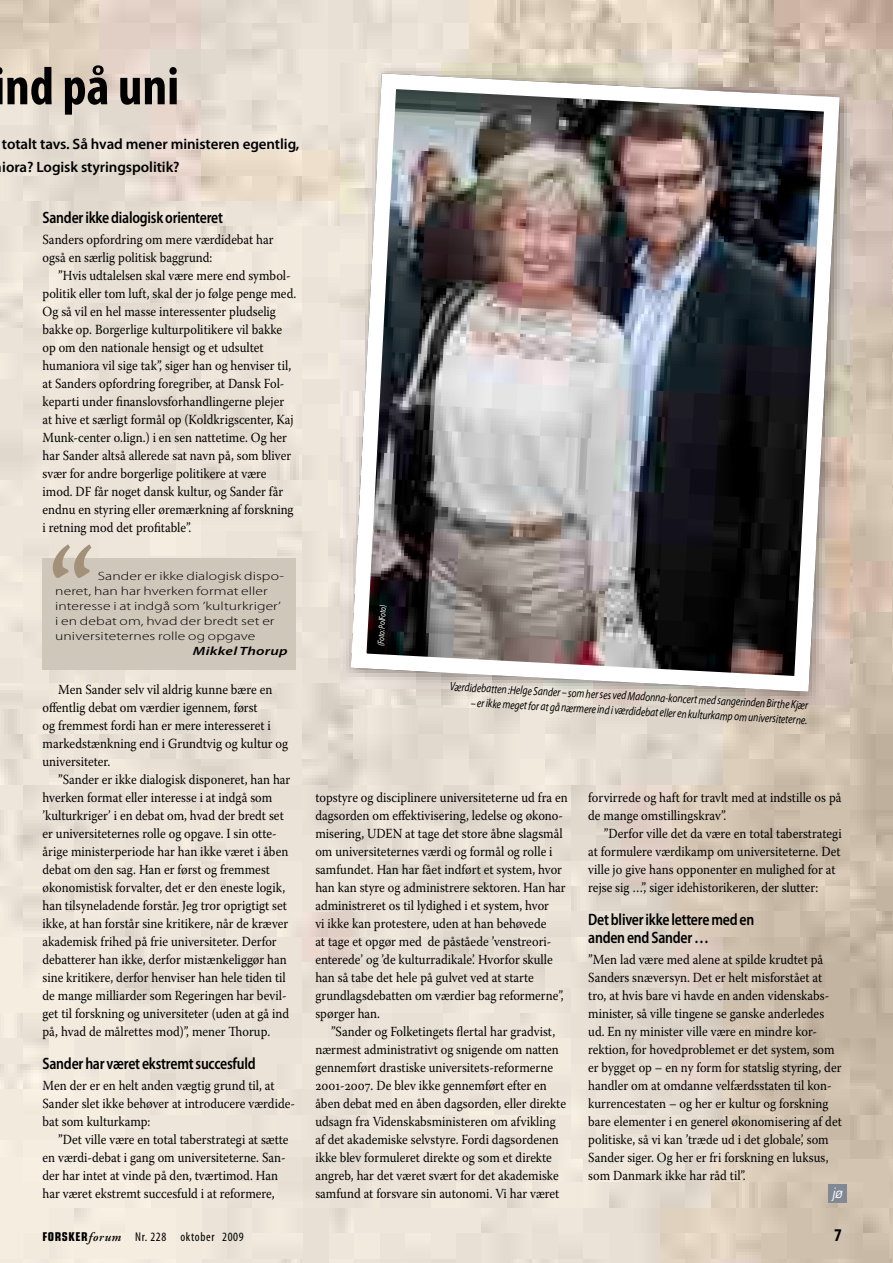
<style>
.page{position:relative;width:893px;height:1263px;background:#fff}
.page>*{position:absolute;margin:0;border:0;box-sizing:border-box;transform-origin:0 0}
.t1{font:700 condensed 54px "Myriad Pro";color:#000}
.t2{font:700 condensed 18px "Myriad Pro";color:#000}
.t3{font:600 semi-condensed 16.5px/18px "Myriad Pro";letter-spacing:-.015em;color:#000;scale:.9 1}
.t4{font:600 15px/22.5px "Myriad Pro";letter-spacing:-.005em;color:#000}
.t5{font:13.8px/18px "Warnock Pro";color:#000;scale:.9 1}
.t6{font:italic 13.8px "Eurostile LT Std";color:#fff;scale:.9 1}
.t7{font:condensed 12.75px "Myriad Pro";letter-spacing:.05em;color:#000}
.t8{font:italic 12px "Myriad Pro";color:#000;scale:.8 1}
.t9{font:300 12px/15px "Myriad Pro";letter-spacing:.005em;color:#000;scale:1.3 1}
.t10{font:italic 600 12px "Myriad Pro";letter-spacing:.015em;color:#000;scale:1.3 1}
.t11{font:italic 9px "Myriad Pro";color:#fff;scale:.8 1}
.s1{font-family:"Eurostile LT Std";font-weight:700;font-size:12.15px}
.s2{font-family:"Adobe Garamond Pro";font-weight:600;font-style:italic;font-stretch:normal}
</style>
<div class="page">
<img style="left:0;top:0;width:367px;height:1157px">
<img style="left:367px;top:0;width:526px;height:104px">
<img style="left:367px;top:685px;width:526px;height:474px">
<img style="left:853px;top:104px;width:40px;height:581px">
<img style="left:341px;top:63px;width:512px;height:642px">
<img style="left:351px;top:73px;width:489px;height:619px">
<div style="left:828px;top:1184px;width:18px;height:18px;background:#818995"></div>
<div style="left:43px;top:558px;width:253px;height:111px;background:#d0c7bb"></div>
<svg style="left:53px;top:544px;width:38px;height:34px"></svg>
<h1 class="t1" style="left:5px;top:53px;width:176px">nd på uni</h1>
<p class="t4" style="left:2px;top:133px;width:299px">totalt tavs. Så hvad mener ministeren egentlig, iora? Logisk styringspolitik?</p>
<p class="t3" style="left:43px;top:208px;width:202px">Sander ikke dialogisk orienteret</p>
<p class="t5" style="left:43px;top:230px;width:258px">Sanders opfordring om mere værdidebat har også en særlig politisk baggrund:</p>
<p class="t5" style="left:43px;top:266px;width:283px;text-indent:16px">”Hvis udtalelsen skal være mere end symbol&shy;politik eller tom luft, skal der jo følge penge med.<br>Og så vil en hel masse interessenter pludselig bakke op. Borgerlige kulturpolitikere vil bakke op om den nationale hensigt og et udsultet humaniora vil sige tak”, siger han og henviser til, at Sanders opfordring foregriber, at Dansk Fol&shy;keparti under finanslovsforhandlingerne plejer at hive et særligt formål op (Koldkrigscenter, Kaj Munk-center o.lign.) i en sen nattetime. Og her har Sander altså allerede sat navn på, som bliver svær for andre borgerlige politikere at være imod. DF får noget dansk kultur, og Sander får endnu en styring eller øremærkning af forskning i retning mod det profitable”.</p>
<p class="t9" style="left:55px;top:568px;width:178px;text-indent:43px">Sander er ikke dialogisk dispo&shy;neret, han har hverken format eller interesse i at indgå som ’kulturkriger’ i en debat om, hvad der bredt set er universiteternes rolle og opgave</p>
<p class="t10" style="left:193px;top:643px;width:74px">Mikkel Thorup</p>
<p class="t5" style="left:43px;top:680px;width:274px;text-indent:16px">Men Sander selv vil aldrig kunne bære en offentlig debat om værdier igennem, først<br>og fremmest fordi han er mere interesseret i markedstænkning end i Grundtvig og kultur og universiteter.</p>
<p class="t5" style="left:43px;top:770px;width:277px;text-indent:16px">”Sander er ikke dialogisk disponeret, han har hverken format eller interesse i at indgå som ’kulturkriger’ i en debat om, hvad der bredt set er universiteternes rolle og opgave. I sin otte&shy;årige ministerperiode har han ikke været i åben debat om den sag. Han er først og fremmest økonomistisk forvalter, det er den eneste logik, han tilsyneladende forstår. Jeg tror oprigtigt set ikke, at han forstår sine kritikere, når de kræver akademisk frihed på frie universiteter. Derfor debatterer han ikke, derfor mistænkeliggør han sine kritikere, derfor henviser han hele tiden til de mange milliarder som Regeringen har bevil&shy;get til forskning og universiteter (uden at gå ind på, hvad de målrettes mod)”, mener Thorup.</p>
<p class="t3" style="left:43px;top:1054px;width:238px">Sander har været ekstremt succesfuld</p>
<p class="t5" style="left:43px;top:1076px;width:282px">Men der er en helt anden vægtig grund til, at<br>Sander slet ikke behøver at introducere værdide&shy;bat som kulturkamp:</p>
<p class="t5" style="left:43px;top:1130px;width:275px;text-indent:16px">”Det ville være en total taberstrategi at sætte en værdi-debat i gang om universiteterne. San&shy;der har intet at vinde på den, tværtimod. Han har været ekstremt succesfuld i at reformere,</p>
<p class="t11" style="left:375px;top:646px;width:53px;rotate:-87deg">(Foto: PolFoto)</p>
<p class="t8" style="left:450px;top:679px;width:450px;rotate:3deg">Værdidebatten :Helge Sander – som her ses ved Madonna-koncert med sangerinden Birthe Kjær</p>
<p class="t8" style="left:471px;top:695px;width:422px;rotate:3deg">– er ikke meget for at gå nærmere ind i værdidebat eller en kulturkamp om universiteterne.</p>
<p class="t5" style="left:315px;top:788px;width:282px">topstyre og disciplinere universiteterne ud fra en dagsorden om effektivisering, ledelse og økono&shy;misering, UDEN at tage det store åbne slagsmål om universiteternes værdi og formål og rolle i samfundet. Han har fået indført et system, hvor han kan styre og administrere sektoren. Han har administreret os til lydighed i et system, hvor<br>vi ikke kan protestere, uden at han behøvede<br>at tage et opgør med de påståede ’venstreori&shy;enterede’ og ’de kulturradikale’. Hvorfor skulle han så tabe det hele på gulvet ved at starte grundlagsdebatten om værdier bag reformerne”, spørger han.</p>
<p class="t5" style="left:315px;top:1022px;width:280px;text-indent:16px">”Sander og Folketingets flertal har gradvist, nærmest administrativt og snigende om natten gennemført drastiske universitets-reformerne 2001-2007. De blev ikke gennemført efter en åben debat med en åben dagsorden, eller direkte udsagn fra Videnskabsministeren om afvikling af det akademiske selvstyre. Fordi dagsordenen ikke blev formuleret direkte og som et direkte angreb, har det været svært for det akademiske samfund at forsvare sin autonomi. Vi har været</p>
<p class="t5" style="left:588px;top:788px;width:283px">forvirrede og haft for travlt med at indstille os på de mange omstillingskrav”.</p>
<p class="t5" style="left:588px;top:824px;width:283px;text-indent:16px">”Derfor ville det da være en total taberstrategi at formulere værdikamp om universiteterne. Det ville jo give hans opponenter en mulighed for at rejse sig …”, siger idehistorikeren, der slutter:</p>
<p class="t3" style="left:588px;top:910px;width:186px">Det bliver ikke lettere med en anden end Sander …</p>
<p class="t5" style="left:588px;top:950px;width:283px">”Men lad være med alene at spilde krudtet på Sanders snæversyn. Det er helt misforstået at tro, at hvis bare vi havde en anden videnskabs&shy;minister, så ville tingene se ganske anderledes ud. En ny minister ville være en mindre kor&shy;rektion, for hovedproblemet er det system, som er bygget op – en ny form for statslig styring, der handler om at omdanne velfærdsstaten til kon&shy;kurrencestaten – og her er kultur og forskning bare elementer i en generel økonomisering af det politiske, så vi kan ’træde ud i det globale’, som Sander siger. Og her er fri forskning en luksus, som Danmark ikke har råd til”.</p>
<p class="t6" style="left:832px;top:1184px;width:13px">jø</p>
<p class="t7" style="left:43px;top:1229px;width:203px"><span class="s1">FORSKER</span><span class="s2">forum</span> Nr. 228 oktober 2009</p>
<h2 class="t2" style="left:834px;top:1224px;width:9px">7</h2>
</div>
